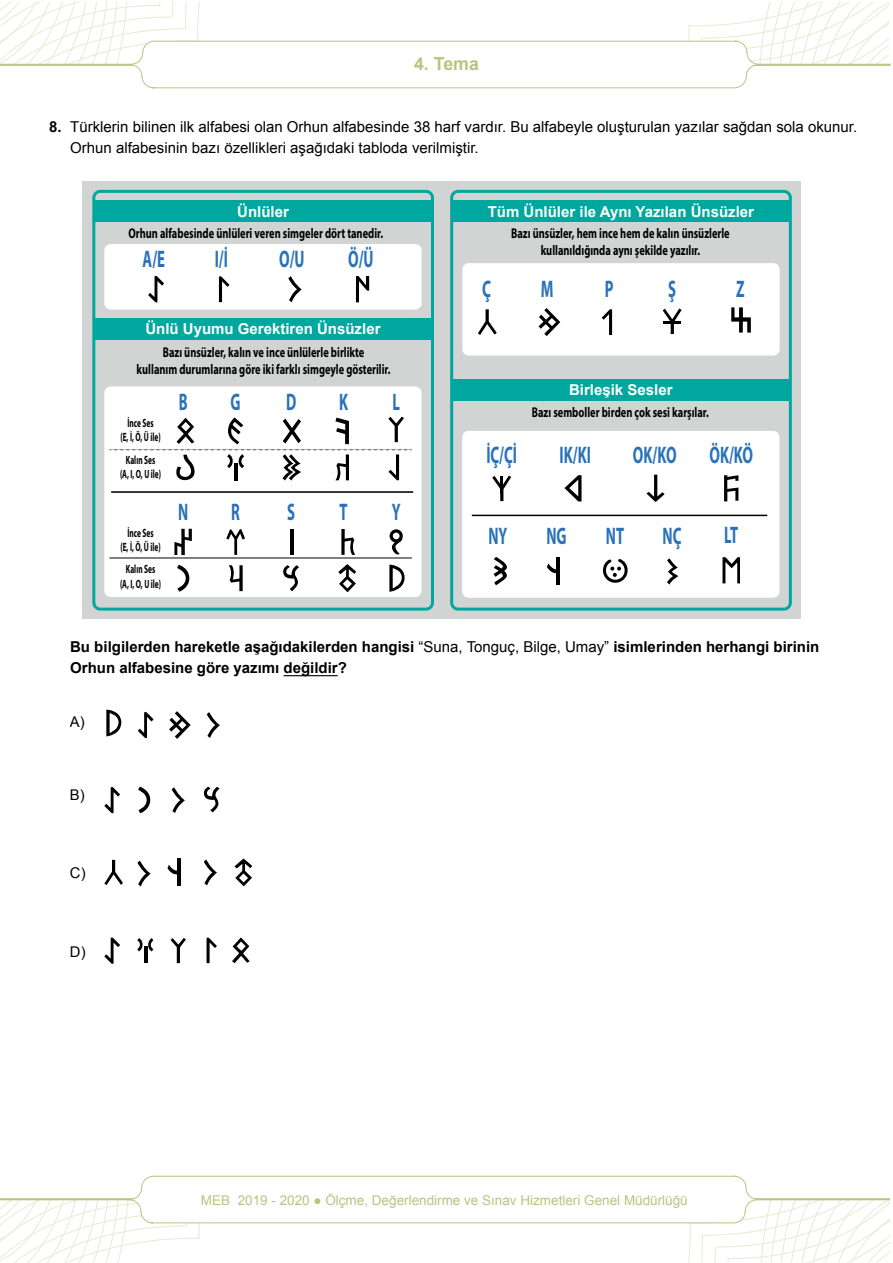
<style>
.page{position:relative;width:893px;height:1263px;background:#fff}
.page>*{position:absolute;margin:0;border:0;box-sizing:border-box;transform-origin:0 0}
.t1{font:700 24px "Myriad Pro";color:#2972ba;scale:.61 1}
.t2{font:700 24px "Myriad Pro";color:#2972ba;scale:.63 1}
.t3{font:700 18px "Arial";color:#b7c580}
.t4{font:15px/21px "Arial";color:#000}
.t5{font:700 15px/21px "Arial";color:#000}
.t6{font:700 15px "Arial";color:#fff}
.t7{font:14.85px "Arial";color:#000}
.t8{font:700 14.1px/17px "Myriad Pro";color:#000;text-align:center;scale:.73 1}
.t9{font:13.5px "Arial";color:#b7c580}
.t10{font:700 12px/14.4px "Myriad Pro";color:#000;text-align:center;scale:.61 1}
.s1{font-weight:700}
.s2{font-weight:400}
</style>
<div class="page">
<svg style="left:0;top:1175px;width:891px;height:87px"></svg>
<svg style="left:0;top:1px;width:891px;height:88px"></svg>
<hr style="left:284px;top:675px;width:54px;height:1px;background:#000">
<div style="left:83px;top:181px;width:718px;height:438px;background:#d2d4d3"></div>
<div style="left:92px;top:190px;width:342px;height:421px;border:3px solid #00a79e;border-radius:6px"></div>
<div style="left:93px;top:318px;width:340px;height:22px;background:#00a79e"></div>
<div style="left:450px;top:190px;width:342px;height:421px;border:3px solid #00a79e;border-radius:6px"></div>
<div style="left:94px;top:200px;width:339px;height:22px;background:#00a79e"></div>
<div style="left:451px;top:200px;width:340px;height:22px;background:#00a79e"></div>
<div style="left:451px;top:379px;width:339px;height:22px;background:#00a79e"></div>
<div style="left:104px;top:244px;width:318px;height:65px;background:#fff;border-radius:6px"></div>
<div style="left:462px;top:263px;width:318px;height:93px;background:#fff;border-radius:6px"></div>
<div style="left:104px;top:386px;width:318px;height:211px;background:#fff;border-radius:6px"></div>
<div style="left:462px;top:431px;width:317px;height:167px;background:#fff;border-radius:6px"></div>
<hr style="left:111px;top:491px;width:302px;height:2px;background:#000">
<svg style="left:602px;top:309px;width:10px;height:26px"></svg>
<svg style="left:478px;top:309px;width:19px;height:26px"></svg>
<svg style="left:148px;top:275px;width:16px;height:28px"></svg>
<svg style="left:219px;top:276px;width:11px;height:26px"></svg>
<svg style="left:356px;top:276px;width:13px;height:26px"></svg>
<svg style="left:539px;top:308px;width:21px;height:28px"></svg>
<svg style="left:667px;top:558px;width:11px;height:26px"></svg>
<svg style="left:494px;top:557px;width:13px;height:28px"></svg>
<svg style="left:731px;top:307px;width:20px;height:26px"></svg>
<svg style="left:663px;top:308px;width:19px;height:26px"></svg>
<hr style="left:664px;top:321px;width:17px;height:3px;background:#000">
<svg style="left:492px;top:476px;width:19px;height:25px"></svg>
<hr style="left:500px;top:476px;width:3px;height:18px;background:#000">
<svg style="left:722px;top:557px;width:18px;height:26px"></svg>
<svg style="left:564px;top:475px;width:18px;height:26px"></svg>
<hr style="left:556px;top:557px;width:4px;height:28px;background:#000">
<svg style="left:547px;top:563px;width:9px;height:10px"></svg>
<svg style="left:724px;top:475px;width:14px;height:26px"></svg>
<svg style="left:646px;top:475px;width:19px;height:27px"></svg>
<hr style="left:472px;top:515px;width:295px;height:1px;background:#000">
<svg style="left:603px;top:559px;width:25px;height:24px"></svg>
<svg style="left:110px;top:529px;width:302px;height:63px"></svg>
<svg style="left:110px;top:417px;width:302px;height:64px"></svg>
<svg style="left:288px;top:276px;width:14px;height:26px"></svg>
<svg style="left:104px;top:937px;width:16px;height:27px"></svg>
<svg style="left:207px;top:937px;width:10px;height:26px"></svg>
<svg style="left:171px;top:938px;width:15px;height:25px"></svg>
<svg style="left:232px;top:937px;width:18px;height:26px"></svg>
<svg style="left:104px;top:787px;width:16px;height:27px"></svg>
<svg style="left:138px;top:787px;width:12px;height:26px"></svg>
<svg style="left:172px;top:787px;width:13px;height:26px"></svg>
<svg style="left:203px;top:787px;width:17px;height:25px"></svg>
<svg style="left:138px;top:711px;width:16px;height:28px"></svg>
<svg style="left:106px;top:709px;width:15px;height:27px"></svg>
<svg style="left:207px;top:712px;width:13px;height:26px"></svg>
<svg style="left:169px;top:711px;width:22px;height:28px"></svg>
<hr style="left:144px;top:946px;width:3px;height:17px;background:#000">
<svg style="left:137px;top:938px;width:16px;height:13px"></svg>
<svg style="left:235px;top:858px;width:17px;height:28px"></svg>
<svg style="left:204px;top:859px;width:13px;height:26px"></svg>
<hr style="left:177px;top:859px;width:3px;height:27px;background:#000">
<svg style="left:167px;top:865px;width:10px;height:9px"></svg>
<svg style="left:137px;top:860px;width:14px;height:26px"></svg>
<svg style="left:104px;top:860px;width:19px;height:25px"></svg>
<p class="t3" style="left:414px;top:52px;width:66px">4. Tema</p>
<p class="t4" style="left:70px;top:116px;width:789px;text-indent:-21px"><span class="s1">8.</span> Türklerin bilinen ilk alfabesi olan Orhun alfabesinde 38 harf vardır. Bu alfabeyle oluşturulan yazılar sağdan sola okunur.<br>Orhun alfabesinin bazı özellikleri aşağıdaki tabloda verilmiştir.</p>
<p class="t6" style="left:237px;top:202px;width:53px">Ünlüler</p>
<p class="t8" style="left:128px;top:225px;width:350px">Orhun alfabesinde ünlüleri veren simgeler dört tanedir.</p>
<h1 class="t1" style="left:143px;top:244px;width:38px">A/E</h1>
<h1 class="t1" style="left:215px;top:244px;width:23px">I/İ</h1>
<h1 class="t1" style="left:279px;top:244px;width:43px">O/U</h1>
<h1 class="t1" style="left:348px;top:244px;width:43px">Ö/Ü</h1>
<p class="t6" style="left:145px;top:318px;width:237px">Ünlü Uyumu Gerektiren Ünsüzler</p>
<p class="t8" style="left:137px;top:344px;width:349px">Bazı ünsüzler, kalın ve ince ünlülerle birlikte<br>kullanım durumlarına göre iki farklı simgeyle gösterilir.</p>
<p class="t10" style="left:120px;top:415px;width:68px">İnce Ses<br>(E, İ, Ö, Ü ile)</p>
<p class="t10" style="left:120px;top:452px;width:69px">Kalın Ses (A, I, O, U ile)</p>
<p class="t10" style="left:120px;top:525px;width:68px">İnce Ses<br>(E, İ, Ö, Ü ile)</p>
<p class="t10" style="left:120px;top:562px;width:69px">Kalın Ses (A, I, O, U ile)</p>
<h1 class="t1" style="left:179px;top:386px;width:16px">B</h1>
<h1 class="t1" style="left:231px;top:386px;width:18px">G</h1>
<h1 class="t1" style="left:286px;top:386px;width:18px">D</h1>
<h1 class="t1" style="left:339px;top:386px;width:16px">K</h1>
<h1 class="t1" style="left:392px;top:386px;width:14px">L</h1>
<h1 class="t1" style="left:178px;top:497px;width:18px">N</h1>
<h1 class="t1" style="left:231px;top:497px;width:16px">R</h1>
<h1 class="t1" style="left:287px;top:497px;width:15px">S</h1>
<h1 class="t1" style="left:340px;top:497px;width:15px">T</h1>
<h1 class="t1" style="left:392px;top:497px;width:16px">Y</h1>
<p class="t6" style="left:488px;top:202px;width:268px">Tüm Ünlüler ile Aynı Yazılan Ünsüzler</p>
<p class="t8" style="left:511px;top:225px;width:301px">Bazı ünsüzler, hem ince hem de kalın ünsüzlerle kullanıldığında aynı şekilde yazılır.</p>
<h1 class="t2" style="left:482px;top:274px;width:16px">Ç</h1>
<h1 class="t2" style="left:541px;top:274px;width:22px">M</h1>
<h1 class="t2" style="left:605px;top:274px;width:15px">P</h1>
<h1 class="t1" style="left:668px;top:274px;width:15px">Ş</h1>
<h1 class="t1" style="left:736px;top:274px;width:15px">Z</h1>
<p class="t6" style="left:569px;top:379px;width:105px">Birleşik Sesler</p>
<p class="t8" style="left:532px;top:404px;width:244px">Bazı semboller birden çok sesi karşılar.</p>
<h1 class="t1" style="left:486px;top:439px;width:52px">İÇ/Çİ</h1>
<h1 class="t1" style="left:560px;top:439px;width:53px">IK/KI</h1>
<h1 class="t1" style="left:633px;top:439px;width:73px">OK/KO</h1>
<h1 class="t1" style="left:709px;top:439px;width:73px">ÖK/KÖ</h1>
<h1 class="t1" style="left:489px;top:520px;width:32px">NY</h1>
<h1 class="t1" style="left:606px;top:520px;width:31px">NT</h1>
<h1 class="t1" style="left:663px;top:521px;width:33px">NÇ</h1>
<h1 class="t1" style="left:724px;top:519px;width:25px">LT</h1>
<h1 class="t1" style="left:546px;top:520px;width:35px">NG</h1>
<p class="t5" style="left:70px;top:636px;width:751px">Bu bilgilerden hareketle aşağıdakilerden hangisi <span class="s2">“Suna, Tonguç, Bilge, Umay”</span> isimlerinden herhangi birinin<br>Orhun alfabesine göre yazımı değildir?</p>
<p class="t7" style="left:70px;top:712px;width:16px">A)</p>
<p class="t7" style="left:70px;top:785px;width:16px">B)</p>
<p class="t7" style="left:70px;top:863px;width:17px">C)</p>
<p class="t7" style="left:70px;top:942px;width:17px">D)</p>
<p class="t9" style="left:201px;top:1191px;width:488px">MEB 2019 - 2020 ● Ölçme, Değerlendirme ve Sınav Hizmetleri Genel Müdürlüğü</p>
</div>
